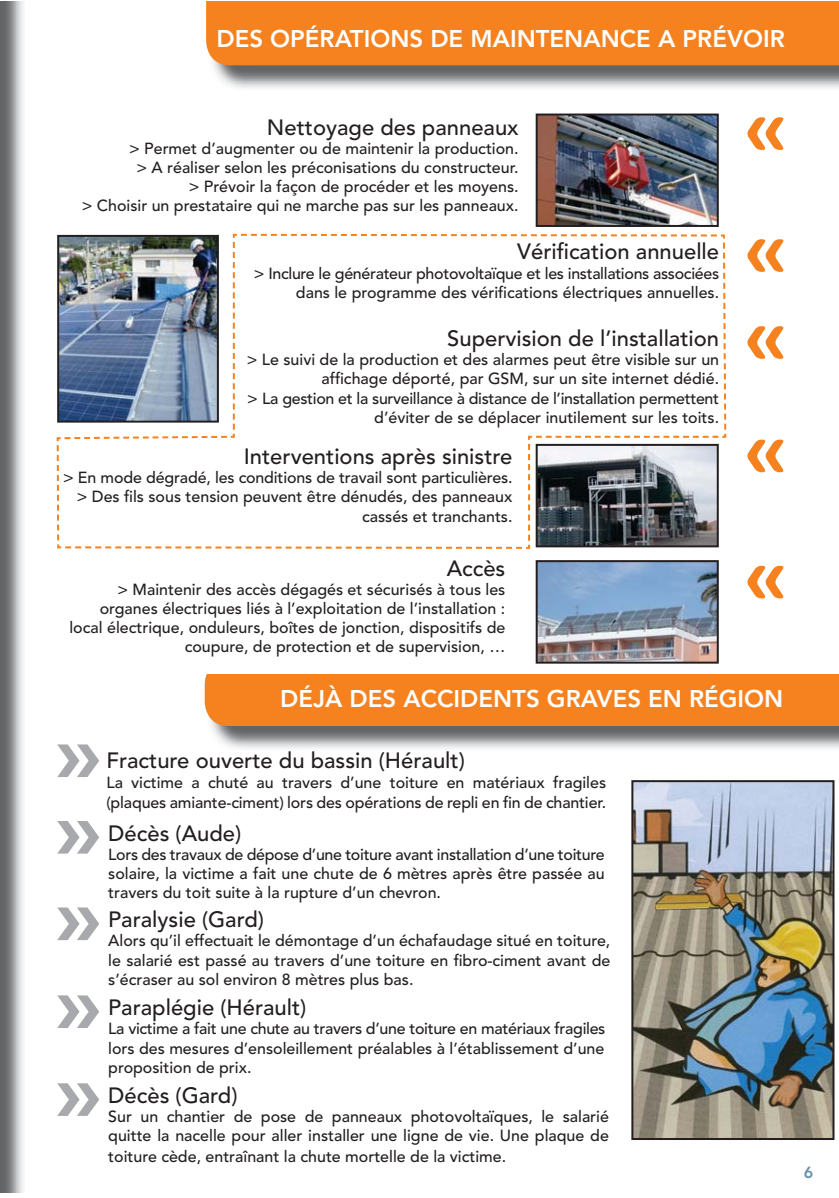
<style>
.page{position:relative;width:839px;height:1198px;background:#fff}
.page>*{position:absolute;margin:0;border:0;box-sizing:border-box;transform-origin:0 0}
.t1{font:800 24px "Avenir";color:#fff}
.t2{font:500 22px "Avenir";color:#231f20}
.t3{font:500 16px/19.2px "Avenir";color:#231f20;text-align:right}
.t4{font:500 16px/19.2px "Avenir";letter-spacing:-.02em;color:#231f20;text-align:right}
.t5{font:800 16px "Avenir";color:#6894a8}
</style>
<div class="page">
<img style="left:0;top:2px;width:23px;height:1190px">
<img style="left:213px;top:65px;width:625px;height:24px">
<div style="left:206px;top:2px;width:632px;height:63px;background:#f5821f"></div>
<svg style="left:747px;top:239px;width:37px;height:33px"></svg>
<svg style="left:747px;top:117px;width:37px;height:33px"></svg>
<svg style="left:747px;top:326px;width:37px;height:33px"></svg>
<svg style="left:747px;top:439px;width:37px;height:33px"></svg>
<svg style="left:747px;top:566px;width:37px;height:32px"></svg>
<img style="left:212px;top:726px;width:626px;height:23px">
<div style="left:205px;top:674px;width:633px;height:52px;background:#f5821f"></div>
<svg style="left:57px;top:744px;width:42px;height:33px"></svg>
<svg style="left:57px;top:821px;width:42px;height:32px"></svg>
<svg style="left:57px;top:1083px;width:42px;height:33px"></svg>
<svg style="left:57px;top:995px;width:42px;height:33px"></svg>
<svg style="left:57px;top:907px;width:42px;height:33px"></svg>
<img style="left:538px;top:117px;width:177px;height:107px">
<div style="left:535px;top:114px;width:183px;height:113px;border:2px solid #231f20"></div>
<img style="left:634px;top:783px;width:197px;height:354px">
<div style="left:631px;top:780px;width:203px;height:360px;border:2px solid #231f20"></div>
<svg style="left:56px;top:233px;width:671px;height:316px"></svg>
<img style="left:538px;top:563px;width:177px;height:97px">
<div style="left:535px;top:560px;width:183px;height:103px;border:2px solid #231f20"></div>
<h1 class="t1" style="left:216px;top:29px;width:569px">DES OPÉRATIONS DE MAINTENANCE A PRÉVOIR</h1>
<h2 class="t2" style="left:267px;top:118px;width:253px">Nettoyage des panneaux</h2>
<p class="t3" style="left:82px;top:140px;width:438px">&gt; Permet d’augmenter ou de maintenir la production.<br>&gt; A réaliser selon les préconisations du constructeur.<br>&gt; Prévoir la façon de procéder et les moyens.<br>&gt; Choisir un prestataire qui ne marche pas sur les panneaux.</p>
<h2 class="t2" style="left:517px;top:243px;width:203px">Vérification annuelle</h2>
<p class="t4" style="left:254px;top:265px;width:466px">&gt; Inclure le générateur photovoltaïque et les installations associées dans le programme des vérifications électriques annuelles.</p>
<h2 class="t2" style="left:447px;top:329px;width:273px">Supervision de l’installation</h2>
<p class="t3" style="left:247px;top:352px;width:474px">&gt; Le suivi de la production et des alarmes peut être visible sur un affichage déporté, par GSM, sur un site internet dédié.<br>&gt; La gestion et la surveillance à distance de l’installation permettent d’éviter de se déplacer inutilement sur les toits.</p>
<h2 class="t2" style="left:244px;top:447px;width:270px">Interventions après sinistre</h2>
<p class="t3" style="left:63px;top:470px;width:450px">&gt; En mode dégradé, les conditions de travail sont particulières. &gt; Des fils sous tension peuvent être dénudés, des panneaux cassés et tranchants.</p>
<h2 class="t2" style="left:446px;top:559px;width:60px">Accès</h2>
<p class="t3" style="left:69px;top:581px;width:437px">&gt; Maintenir des accès dégagés et sécurisés à tous les organes électriques liés à l’exploitation de l’installation : local électrique, onduleurs, boîtes de jonction, dispositifs de coupure, de protection et de supervision, …</p>
<h1 class="t1" style="left:280px;top:689px;width:504px">DÉJÀ DES ACCIDENTS GRAVES EN RÉGION</h1>
<h2 class="t2" style="left:106px;top:752px;width:360px">Fracture ouverte du bassin (Hérault)</h2>
<p class="t3" style="left:106px;top:773px;width:501px;line-height:20.8px;text-align:left">La victime a chuté au travers d’une toiture en matériaux fragiles (plaques amiante-ciment) lors des opérations de repli en fin de chantier.</p>
<h2 class="t2" style="left:108px;top:824px;width:134px">Décès (Aude)</h2>
<p class="t3" style="left:108px;top:846px;width:498px;text-align:justify">Lors des travaux de dépose d’une toiture avant installation d’une toiture solaire, la victime a fait une chute de 6 mètres après être passée au travers du toit suite à la rupture d’un chevron.</p>
<h2 class="t2" style="left:108px;top:910px;width:157px">Paralysie (Gard)</h2>
<p class="t3" style="left:108px;top:933px;width:503px;text-align:justify">Alors qu’il effectuait le démontage d’un échafaudage situé en toiture, le salarié est passé au travers d’une toiture en fibro-ciment avant de s’écraser au sol environ 8 mètres plus bas.</p>
<h2 class="t2" style="left:108px;top:998px;width:200px">Paraplégie (Hérault)</h2>
<p class="t3" style="left:108px;top:1021px;width:498px;text-align:justify">La victime a fait une chute au travers d’une toiture en matériaux fragiles lors des mesures d’ensoleillement préalables à l’établissement d’une proposition de prix.</p>
<h2 class="t2" style="left:108px;top:1086px;width:131px">Décès (Gard)</h2>
<p class="t3" style="left:108px;top:1108px;width:502px;line-height:19.8px;text-align:justify">Sur un chantier de pose de panneaux photovoltaïques, le salarié quitte la nacelle pour aller installer une ligne de vie. Une plaque de toiture cède, entraînant la chute mortelle de la victime.</p>
<p class="t5" style="left:803px;top:1165px;width:11px">6</p>
</div>
